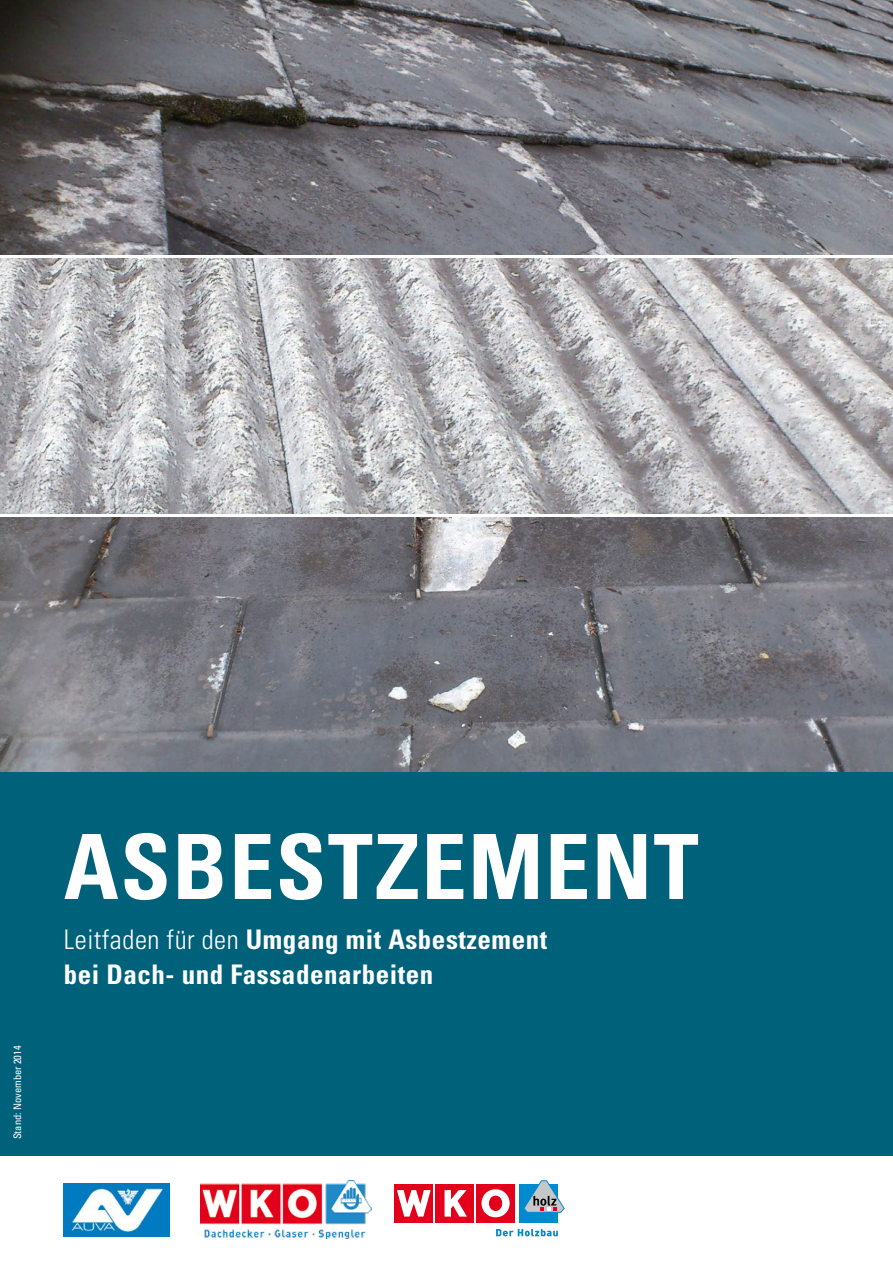
<style>
.page{position:relative;width:893px;height:1263px;background:#fff}
.page>*{position:absolute;margin:0;border:0;box-sizing:border-box;transform-origin:0 0}
.t1{font:700 condensed 90px "Univers";letter-spacing:.02em;color:#fff}
.t2{font:700 condensed 27px/34.5px "Univers";letter-spacing:.02em;color:#fff}
.t3{font:condensed 10.5px "Univers";color:#fff}
.s1{font-weight:300}
</style>
<div class="page">
<img style="left:0;top:0;width:893px;height:255px">
<img style="left:0;top:518px;width:893px;height:255px">
<img style="left:0;top:259px;width:893px;height:255px">
<div style="left:0;top:773px;width:893px;height:383px;background:#00617b"></div>
<img style="left:201px;top:1180px;width:170px;height:58px">
<div style="left:476px;top:1184px;width:39px;height:39px;background:#e2001a"></div>
<div style="left:435px;top:1184px;width:39px;height:39px;background:#e2001a"></div>
<svg style="left:445px;top:1190px;width:22px;height:26px"></svg>
<div style="left:394px;top:1184px;width:39px;height:39px;background:#e2001a"></div>
<svg style="left:397px;top:1190px;width:34px;height:26px"></svg>
<div style="left:519px;top:1184px;width:39px;height:39px;background:#008bd0"></div>
<svg style="left:481px;top:1189px;width:29px;height:28px"></svg>
<div style="left:489px;top:1196px;width:13px;height:14px;background:#e2001a;border-radius:50%"></div>
<div style="left:489px;top:1196px;width:13px;height:15px;border:1px solid #e2001a;border-radius:50%"></div>
<svg style="left:524px;top:1180px;width:41px;height:33px"></svg>
<svg style="left:496px;top:1229px;width:62px;height:7px"></svg>
<img style="left:64px;top:1184px;width:106px;height:53px">
<p class="t3" style="left:11px;top:1139px;width:95px;rotate:-90deg">Stand: November 2014</p>
<p class="t1" style="left:64px;top:812px;width:636px">ASBESTZEMENT</p>
<p class="t2" style="left:64px;top:922px;width:485px"><span class="s1">Leitfaden für den</span> Umgang mit Asbestzement bei Dach- und Fassadenarbeiten</p>
</div>
